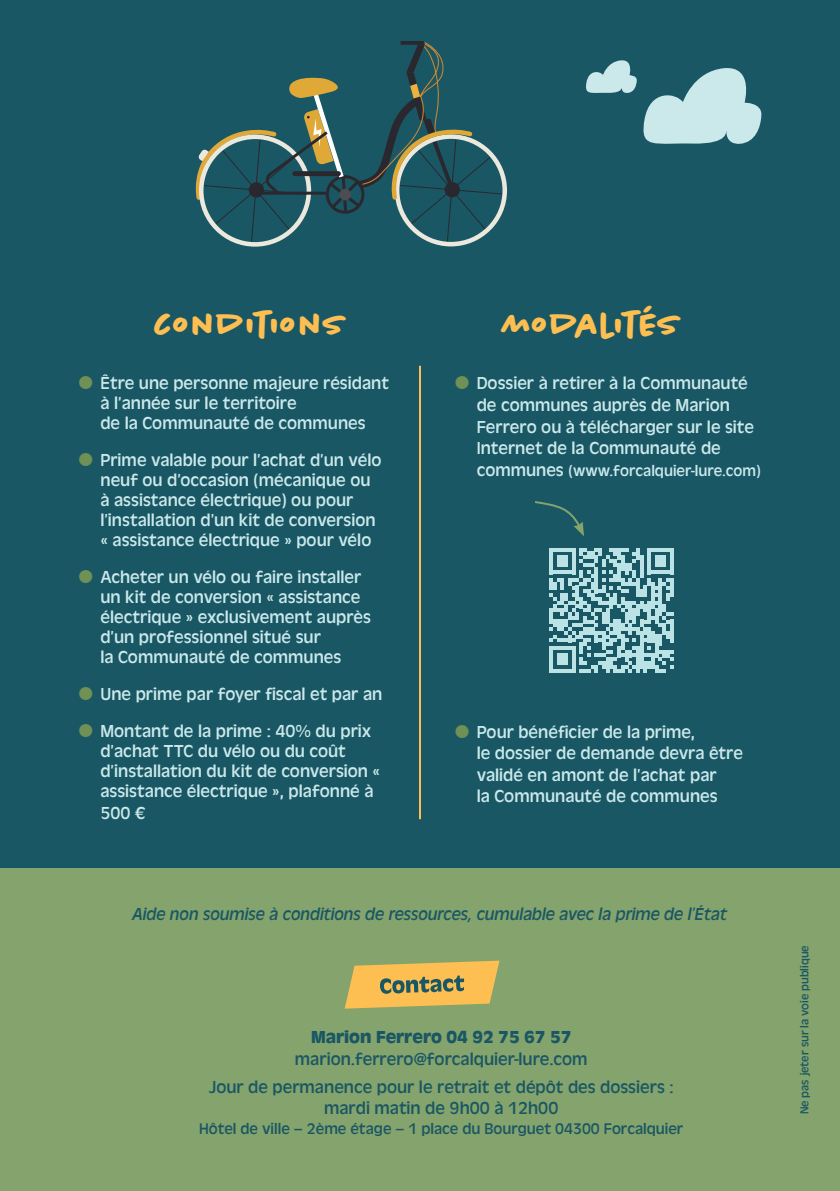
<style>
.page{position:relative;width:840px;height:1191px;background:#fff}
.page>*{position:absolute;margin:0;border:0;box-sizing:border-box;transform-origin:0 0}
.t1{font:700 34px "Chantal";color:#fdbe52}
.t2{font:18px/20px "Antique Oli";color:#cbe9eb}
.t3{font:18px/28px "Antique Oli";color:#1a5764;text-align:center}
.t4{font:italic 18px "Antique Oli";color:#1a5764}
.t5{font:700 18px "Antique Oli";color:#1a5764}
.t6{font:16px "Antique Oli";color:#1a5764}
.t7{font:16px "Antique Oli";color:#cbe9eb}
.t8{font:12px "Antique Oli";color:#1a5764}
.s1{font-size:18px}
</style>
<div class="page">
<div style="left:0;top:0;width:839px;height:1191px;background:#1a5764"></div>
<div style="left:0;top:868px;width:839px;height:323px;background:#85a36c"></div>
<svg style="left:586px;top:60px;width:175px;height:84px"></svg>
<svg style="left:195px;top:41px;width:310px;height:202px"></svg>
<hr style="left:419px;top:366px;width:2px;height:453px;background:#fdbe52">
<svg style="left:344px;top:960px;width:155px;height:48px"></svg>
<svg style="left:549px;top:548px;width:124px;height:124px"></svg>
<svg style="left:535px;top:501px;width:48px;height:34px"></svg>
<h1 class="t1" style="left:154px;top:304px;width:193px">conditions</h1>
<h1 class="t1" style="left:502px;top:304px;width:180px">modalités</h1>
<p class="t2" style="left:100px;top:373px;width:290px">Être une personne majeure résidant à l’année sur le territoire<br>de la Communauté de communes</p>
<p class="t2" style="left:100px;top:450px;width:282px">Prime valable pour l’achat d’un vélo neuf ou d’occasion (mécanique ou à assistance électrique) ou pour l’installation d’un kit de conversion « assistance électrique » pour vélo</p>
<p class="t2" style="left:100px;top:567px;width:272px">Acheter un vélo ou faire installer un kit de conversion « assistance électrique » exclusivement auprès d’un professionnel situé sur<br>la Communauté de communes</p>
<p class="t2" style="left:100px;top:676px;width:283px;line-height:37px">Une prime par foyer fiscal et par an<br>Montant de la prime : 40% du prix</p>
<p class="t2" style="left:100px;top:741px;width:281px;line-height:20.6px">d’achat TTC du vélo ou du coût d’installation du kit de conversion « assistance électrique », plafonné à<br>500 €</p>
<p class="t2" style="left:476px;top:373px;width:279px;line-height:21.6px">Dossier à retirer à la Communauté de communes auprès de Marion<br>Ferrero ou à télécharger sur le site<br>Internet de la Communauté de</p>
<p class="t7" style="left:476px;top:461px;width:285px"><span class="s1">communes</span> (www.forcalquier-lure.com)</p>
<p class="t2" style="left:476px;top:721px;width:268px;line-height:21.6px">Pour bénéficier de la prime,<br>le dossier de demande devra être validé en amont de l’achat par<br>la Communauté de communes</p>
<p class="t4" style="left:132px;top:904px;width:596px">Aide non soumise à conditions de ressources, cumulable avec la prime de l’État</p>
<p class="t5" style="left:311px;top:1027px;width:262px">Marion Ferrero 04 92 75 67 57</p>
<p class="t3" style="left:209px;top:1045px;width:466px">marion.ferrero@forcalquier-lure.com<br>Jour de permanence pour le retrait et dépôt des dossiers :</p>
<p class="t3" style="left:324px;top:1094px;width:235px">mardi matin de 9h00 à 12h00</p>
<p class="t6" style="left:199px;top:1119px;width:485px">Hôtel de ville – 2ème étage – 1 place du Bourguet 04300 Forcalquier</p>
<p class="t8" style="left:797px;top:1114px;width:171px;rotate:-90deg">Ne pas jeter sur la voie publique</p>
</div>
